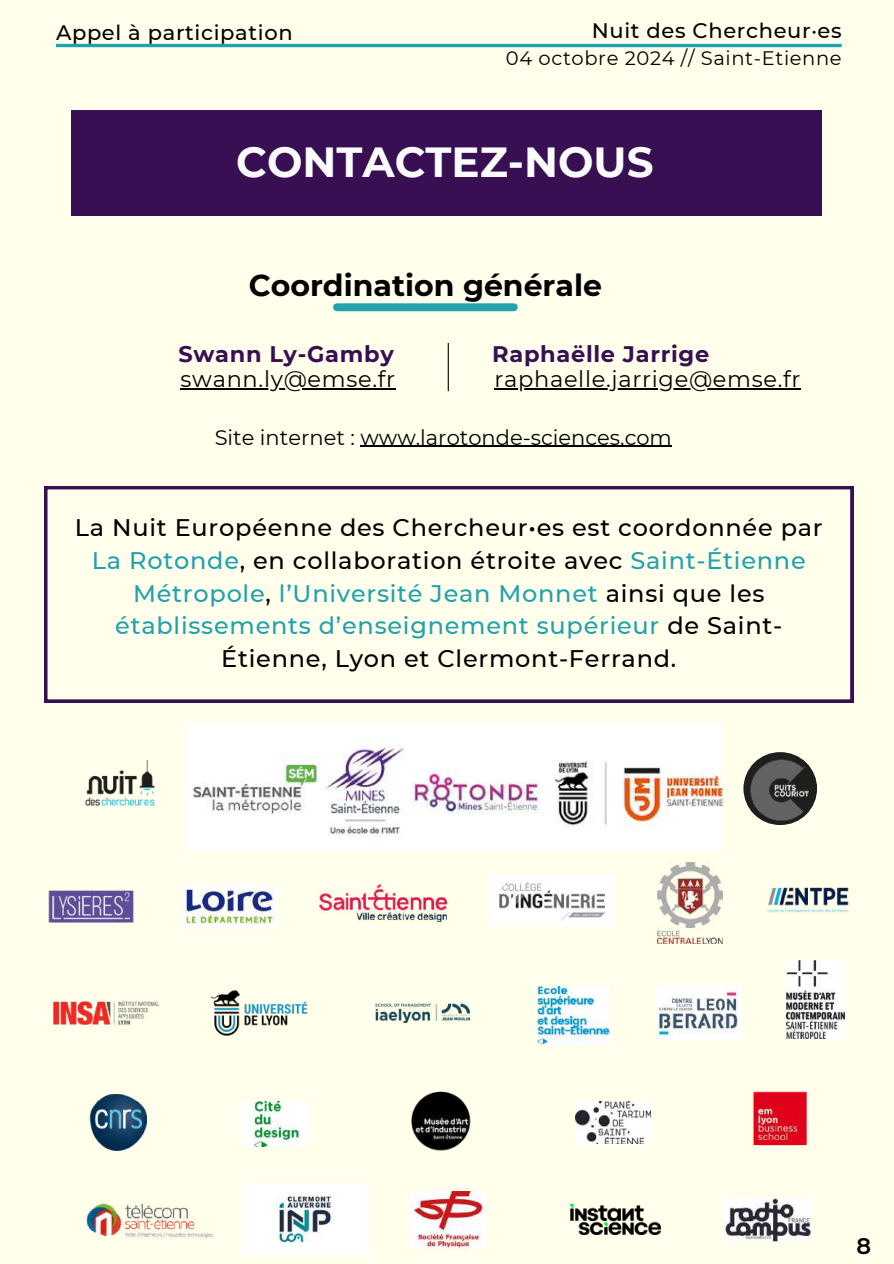
<style>
.page{position:relative;width:894px;height:1264px;background:#fff}
.page>*{position:absolute;margin:0;border:0;box-sizing:border-box;transform-origin:0 0}
.t1{font:700 42px "Montserrat";color:#fafcfc}
.t2{font:700 30px "Montserrat";color:#000}
.t3{font:500 24px/32.7px "Montserrat";letter-spacing:.03em;color:#000;text-align:center}
.t4{font:22.5px "Montserrat";letter-spacing:.03em;color:#000}
.t5{font:700 22.5px "Montserrat";letter-spacing:.03em;color:#380f53}
.t6{font:600 22.5px "Montserrat";color:#000}
.t7{font:21px "Montserrat";color:#000}
.t8{font:500 21px "Montserrat";letter-spacing:.03em;color:#000}
.t9{font:19.5px "Montserrat";letter-spacing:.03em;color:#000}
.s1{color:#22a1ae}
</style>
<div class="page">
<div style="left:0;top:0;width:893px;height:1263px;background:#ffffeb"></div>
<div style="left:337px;top:303px;width:176px;height:8px;background:#22a1ae"></div>
<hr style="left:56px;top:44px;width:785px;height:3px;background:#22a1ae">
<div style="left:72px;top:110px;width:749px;height:106px;background:#380f53"></div>
<svg style="left:44px;top:486px;width:809px;height:216px"></svg>
<hr style="left:447px;top:343px;width:1px;height:48px;background:#000">
<img style="left:89px;top:1094px;width:58px;height:56px">
<img style="left:411px;top:1091px;width:60px;height:60px">
<img style="left:575px;top:1101px;width:75px;height:42px">
<img style="left:242px;top:1101px;width:67px;height:45px">
<img style="left:753px;top:1091px;width:54px;height:55px">
<img style="left:241px;top:1183px;width:127px;height:71px">
<img style="left:411px;top:1191px;width:74px;height:56px">
<img style="left:570px;top:1204px;width:90px;height:30px">
<img style="left:724px;top:1198px;width:87px;height:43px">
<img style="left:86px;top:1203px;width:128px;height:37px">
<img style="left:537px;top:986px;width:72px;height:58px">
<img style="left:786px;top:960px;width:58px;height:78px">
<img style="left:211px;top:990px;width:97px;height:46px">
<img style="left:656px;top:986px;width:84px;height:53px">
<img style="left:376px;top:1003px;width:93px;height:19px">
<img style="left:53px;top:1001px;width:106px;height:24px">
<img style="left:186px;top:723px;width:536px;height:127px">
<img style="left:85px;top:760px;width:70px;height:46px">
<svg style="left:743px;top:752px;width:73px;height:73px"></svg>
<img style="left:750px;top:759px;width:57px;height:61px">
<img style="left:182px;top:884px;width:95px;height:44px">
<img style="left:319px;top:884px;width:128px;height:38px">
<img style="left:48px;top:890px;width:86px;height:33px">
<img style="left:767px;top:887px;width:82px;height:26px">
<img style="left:490px;top:875px;width:124px;height:51px">
<img style="left:657px;top:862px;width:65px;height:81px">
<hr style="left:494px;top:388px;width:307px;height:1px;background:#000">
<hr style="left:180px;top:388px;width:216px;height:1px;background:#000">
<hr style="left:360px;top:446px;width:311px;height:1px;background:#000">
<p class="t8" style="left:56px;top:19px;width:238px">Appel à participation</p>
<p class="t8" style="left:591px;top:17px;width:251px">Nuit des Chercheur·es</p>
<p class="t9" style="left:505px;top:46px;width:337px">04 octobre 2024 // Saint-Etienne</p>
<h1 class="t1" style="left:236px;top:136px;width:418px">CONTACTEZ-NOUS</h1>
<p class="t2" style="left:249px;top:267px;width:355px">Coordination générale</p>
<p class="t5" style="left:178px;top:340px;width:217px">Swann Ly-Gamby</p>
<p class="t4" style="left:180px;top:365px;width:216px">swann.ly@emse.fr</p>
<p class="t5" style="left:492px;top:340px;width:218px">Raphaëlle Jarrige</p>
<p class="t4" style="left:494px;top:365px;width:307px">raphaelle.jarrige@emse.fr</p>
<p class="t7" style="left:215px;top:424px;width:458px">Site internet : www.larotonde-sciences.com</p>
<p class="t3" style="left:75px;top:511px;width:749px">La Nuit Européenne des Chercheur•es est coordonnée par <span class="s1">La Rotonde</span>, en collaboration étroite avec <span class="s1">Saint-Étienne Métropole</span>, <span class="s1">l’Université Jean Monnet</span> ainsi que les <span class="s1">établissements d’enseignement supérieur</span> de Saint-Étienne, Lyon et Clermont-Ferrand.</p>
<p class="t6" style="left:856px;top:1232px;width:16px">8</p>
</div>
